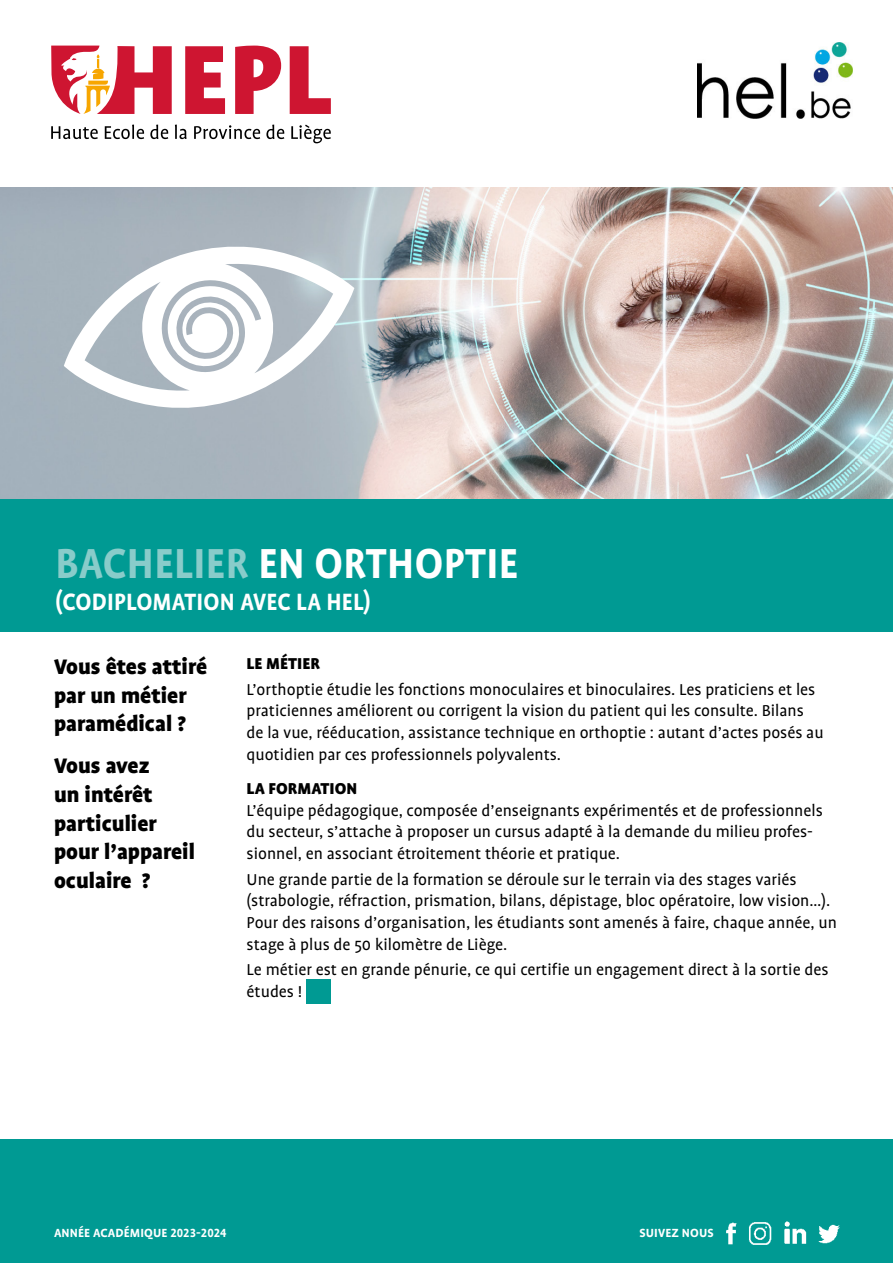
<style>
.page{position:relative;width:893px;height:1263px;background:#fff}
.page>*{position:absolute;margin:0;border:0;box-sizing:border-box;transform-origin:0 0}
.t1{font:700 48px "Profile OT";letter-spacing:.01em;color:#fff;scale:.92 1}
.t2{font:700 27px "Profile OT";letter-spacing:.01em;color:#fff;scale:.92 1}
.t3{font:900 24px/28.8px "Profile OT";color:#000}
.t4{font:18px/21.6px "Profile OT";color:#000}
.t5{font:900 18px "Profile OT";color:#000}
.t6{font:700 13.5px "Profile OT";letter-spacing:.01em;color:#fff}
.s1{color:#89ccca}
</style>
<div class="page">
<svg style="left:51px;top:46px;width:280px;height:68px"></svg>
<svg style="left:51px;top:125px;width:280px;height:18px"></svg>
<div style="left:0;top:498px;width:893px;height:133px;background:#009a93"></div>
<img style="left:0;top:187px;width:893px;height:311px">
<div style="left:0;top:1140px;width:893px;height:123px;background:#009a93"></div>
<div style="left:306px;top:979px;width:25px;height:25px;background:#009a93"></div>
<svg style="left:64px;top:245px;width:290px;height:164px"></svg>
<img style="left:697px;top:43px;width:155px;height:75px">
<img style="left:726px;top:1222px;width:114px;height:23px">
<h1 class="t1" style="left:55px;top:536px;width:505px"><span class="s1">BACHELIER</span> EN ORTHOPTIE</h1>
<h2 class="t2" style="left:55px;top:587px;width:344px">(CODIPLOMATION AVEC LA HEL)</h2>
<h3 class="t3" style="left:54px;top:652px;width:155px">Vous êtes attiré par un métier paramédical ?</h3>
<h3 class="t3" style="left:54px;top:752px;width:142px">Vous avez<br>un intérêt particulier pour l’appareil oculaire ?</h3>
<p class="t5" style="left:247px;top:653px;width:75px">LE MÉTIER</p>
<p class="t4" style="left:247px;top:679px;width:579px">L’orthoptie étudie les fonctions monoculaires et binoculaires. Les praticiens et les praticiennes améliorent ou corrigent la vision du patient qui les consulte. Bilans de la vue, rééducation, assistance technique en orthoptie : autant d’actes posés au quotidien par ces professionnels polyvalents.</p>
<p class="t5" style="left:247px;top:778px;width:112px">LA FORMATION</p>
<p class="t4" style="left:247px;top:800px;width:578px">L’équipe pédagogique, composée d’enseignants expérimentés et de professionnels du secteur, s’attache à proposer un cursus adapté à la demande du milieu profes&shy;sionnel, en associant étroitement théorie et pratique.</p>
<p class="t4" style="left:247px;top:869px;width:592px">Une grande partie de la formation se déroule sur le terrain via des stages variés (strabologie, réfraction, prismation, bilans, dépistage, bloc opératoire, low vision…).<br>Pour des raisons d’organisation, les étudiants sont amenés à faire, chaque année, un stage à plus de 50 kilomètre de Liège.</p>
<p class="t4" style="left:247px;top:959px;width:583px">Le métier est en grande pénurie, ce qui certifie un engagement direct à la sortie des études !</p>
<p class="t6" style="left:54px;top:1225px;width:174px">ANNÉE ACADÉMIQUE 2023-2024</p>
<p class="t6" style="left:639px;top:1225px;width:76px">SUIVEZ NOUS</p>
</div>
